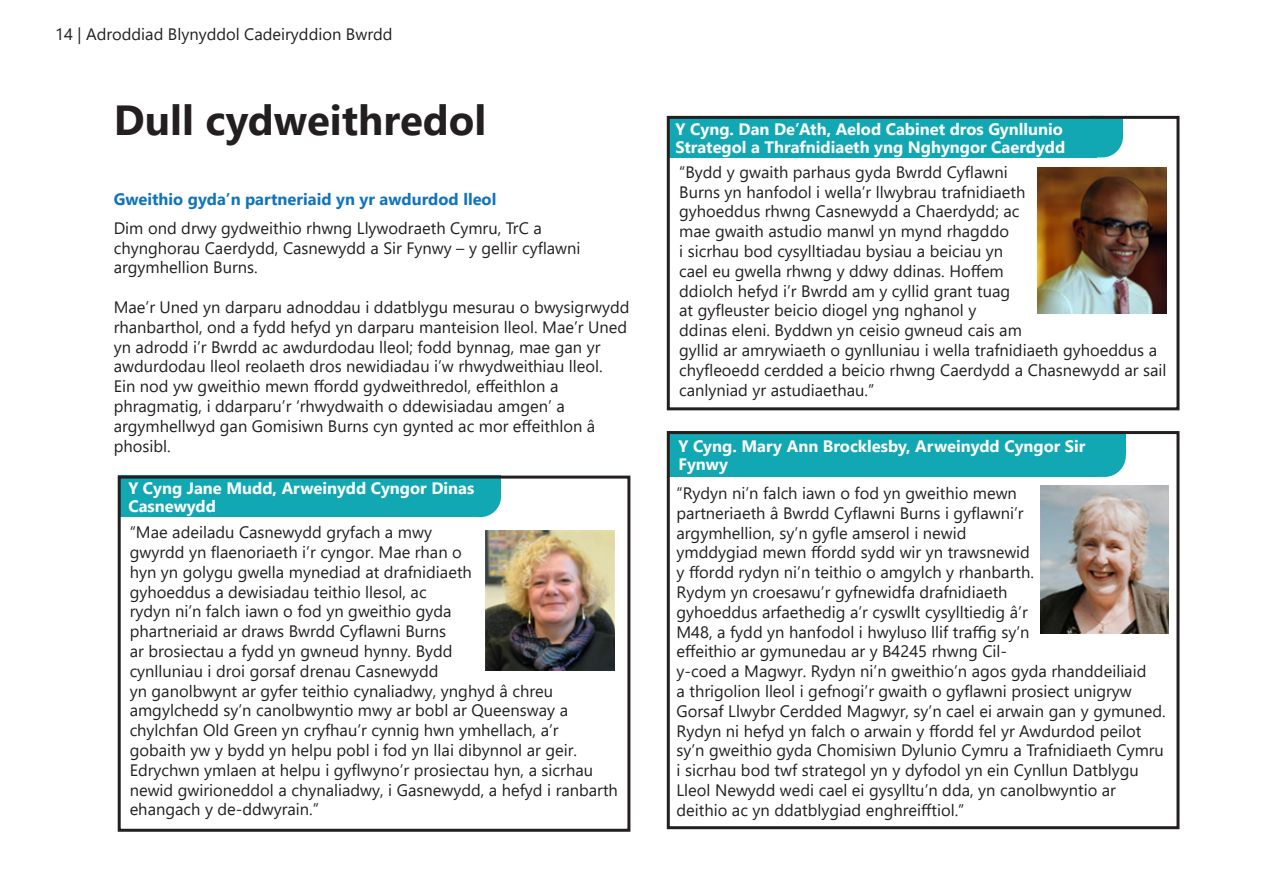
<style>
.page{position:relative;width:1263px;height:893px;background:#fff}
.page>*{position:absolute;margin:0;border:0;box-sizing:border-box;transform-origin:0 0}
.Bold_Heading_Black{font:700 42px "Segoe UI";color:#231f20}
.Body_Text_-_Black{font:16.5px/19.8px "Segoe UI";color:#231f20}
.Normal_Black_Text{font:16.5px/19.8px "Segoe UI";color:#231f20}
.Case_Study_Heading{font:700 16.5px/18px "Segoe UI";color:#fff}
.Normal_blue_heading{font:700 16.5px "Segoe UI";color:#1074bc}
</style>
<div class="page">
<div style="left:457px;top:476px;width:44px;height:41px;background:#11a8b4;border-radius:21px"></div>
<div style="left:118px;top:476px;width:361px;height:41px;background:#11a8b4"></div>
<div style="left:427px;top:476px;width:74px;height:20px;background:#11a8b4"></div>
<img style="left:485px;top:530px;width:130px;height:141px">
<div style="left:118px;top:476px;width:512px;height:356px;border:3px solid #231f20"></div>
<div style="left:1073px;top:431px;width:53px;height:46px;background:#11a8b4;border-radius:21px"></div>
<div style="left:667px;top:431px;width:432px;height:46px;background:#11a8b4"></div>
<div style="left:1037px;top:431px;width:89px;height:23px;background:#11a8b4"></div>
<img style="left:1040px;top:486px;width:129px;height:148px">
<div style="left:667px;top:431px;width:512px;height:398px;border:3px solid #231f20"></div>
<div style="left:1071px;top:116px;width:52px;height:41px;background:#11a8b4;border-radius:21px"></div>
<div style="left:667px;top:116px;width:429px;height:41px;background:#11a8b4"></div>
<div style="left:1034px;top:116px;width:89px;height:21px;background:#11a8b4"></div>
<img style="left:1037px;top:167px;width:130px;height:146px">
<div style="left:667px;top:116px;width:512px;height:294px;border:3px solid #231f20"></div>
<p class="Body_Text_-_Black" style="left:55px;top:22px;width:339px">14 | Adroddiad Blynyddol Cadeiryddion Bwrdd</p>
<p class="Bold_Heading_Black" style="left:114px;top:80px;width:374px">Dull cydweithredol</p>
<p class="Normal_blue_heading" style="left:114px;top:184px;width:384px">Gweithio gyda’n partneriaid yn yr awdurdod lleol</p>
<p class="Normal_Black_Text" style="left:114px;top:217px;width:468px">Dim ond drwy gydweithio rhwng Llywodraeth Cymru, TrC a chynghorau Caerdydd, Casnewydd a Sir Fynwy – y gellir cyflawni argymhellion Burns.</p>
<p class="Normal_Black_Text" style="left:114px;top:296px;width:517px">Mae’r Uned yn darparu adnoddau i ddatblygu mesurau o bwysigrwydd rhanbarthol, ond a fydd hefyd yn darparu manteision lleol. Mae’r Uned yn adrodd i’r Bwrdd ac awdurdodau lleol; fodd bynnag, mae gan yr awdurdodau lleol reolaeth dros newidiadau i’w rhwydweithiau lleol.</p>
<p class="Normal_Black_Text" style="left:114px;top:375px;width:483px">Ein nod yw gweithio mewn ffordd gydweithredol, effeithlon a phragmatig, i ddarparu’r ‘rhwydwaith o ddewisiadau amgen’ a argymhellwyd gan Gomisiwn Burns cyn gynted ac mor effeithlon â phosibl.</p>
<p class="Case_Study_Heading" style="left:128px;top:478px;width:347px">Y Cyng Jane Mudd, Arweinydd Cyngor Dinas<br>Casnewydd</p>
<p class="Body_Text_-_Black" style="left:130px;top:521px;width:490px">“Mae adeiladu Casnewydd gryfach a mwy<br>gwyrdd yn flaenoriaeth i’r cyngor. Mae rhan o<br>hyn yn golygu gwella mynediad at drafnidiaeth<br>gyhoeddus a dewisiadau teithio llesol, ac<br>rydyn ni’n falch iawn o fod yn gweithio gyda<br>phartneriaid ar draws Bwrdd Cyflawni Burns<br>ar brosiectau a fydd yn gwneud hynny. Bydd<br>cynlluniau i droi gorsaf drenau Casnewydd<br>yn ganolbwynt ar gyfer teithio cynaliadwy, ynghyd â chreu amgylchedd sy’n canolbwyntio mwy ar bobl ar Queensway a chylchfan Old Green yn cryfhau’r cynnig hwn ymhellach, a’r gobaith yw y bydd yn helpu pobl i fod yn llai dibynnol ar geir.<br>Edrychwn ymlaen at helpu i gyflwyno’r prosiectau hyn, a sicrhau newid gwirioneddol a chynaliadwy, i Gasnewydd, a hefyd i ranbarth ehangach y de-ddwyrain.”</p>
<p class="Case_Study_Heading" style="left:676px;top:118px;width:391px">Y Cyng. Dan De’Ath, Aelod Cabinet dros Gynllunio<br>Strategol a Thrafnidiaeth yng Nghyngor Caerdydd</p>
<p class="Body_Text_-_Black" style="left:679px;top:161px;width:489px">“Bydd y gwaith parhaus gyda Bwrdd Cyflawni<br>Burns yn hanfodol i wella’r llwybrau trafnidiaeth<br>gyhoeddus rhwng Casnewydd a Chaerdydd; ac<br>mae gwaith astudio manwl yn mynd rhagddo<br>i sicrhau bod cysylltiadau bysiau a beiciau yn<br>cael eu gwella rhwng y ddwy ddinas. Hoffem<br>ddiolch hefyd i’r Bwrdd am y cyllid grant tuag<br>at gyfleuster beicio diogel yng nghanol y<br>ddinas eleni. Byddwn yn ceisio gwneud cais am<br>gyllid ar amrywiaeth o gynlluniau i wella trafnidiaeth gyhoeddus a chyfleoedd cerdded a beicio rhwng Caerdydd a Chasnewydd ar sail canlyniad yr astudiaethau.”</p>
<p class="Case_Study_Heading" style="left:678px;top:436px;width:409px">Y Cyng. Mary Ann Brocklesby, Arweinydd Cyngor Sir<br>Fynwy</p>
<p class="Body_Text_-_Black" style="left:676px;top:482px;width:491px">“Rydyn ni’n falch iawn o fod yn gweithio mewn<br>partneriaeth â Bwrdd Cyflawni Burns i gyflawni’r<br>argymhellion, sy’n gyfle amserol i newid<br>ymddygiad mewn ffordd sydd wir yn trawsnewid<br>y ffordd rydyn ni’n teithio o amgylch y rhanbarth.<br>Rydym yn croesawu’r gyfnewidfa drafnidiaeth<br>gyhoeddus arfaethedig a’r cyswllt cysylltiedig â’r<br>M48, a fydd yn hanfodol i hwyluso llif traffig sy’n<br>effeithio ar gymunedau ar y B4245 rhwng Cil-<br>y-coed a Magwyr. Rydyn ni’n gweithio’n agos gyda rhanddeiliaid<br>a thrigolion lleol i gefnogi’r gwaith o gyflawni prosiect unigryw Gorsaf Llwybr Cerdded Magwyr, sy’n cael ei arwain gan y gymuned.<br>Rydyn ni hefyd yn falch o arwain y ffordd fel yr Awdurdod peilot sy’n gweithio gyda Chomisiwn Dylunio Cymru a Trafnidiaeth Cymru i sicrhau bod twf strategol yn y dyfodol yn ein Cynllun Datblygu Lleol Newydd wedi cael ei gysylltu’n dda, yn canolbwyntio ar deithio ac yn ddatblygiad enghreifftiol.”</p>
</div>
